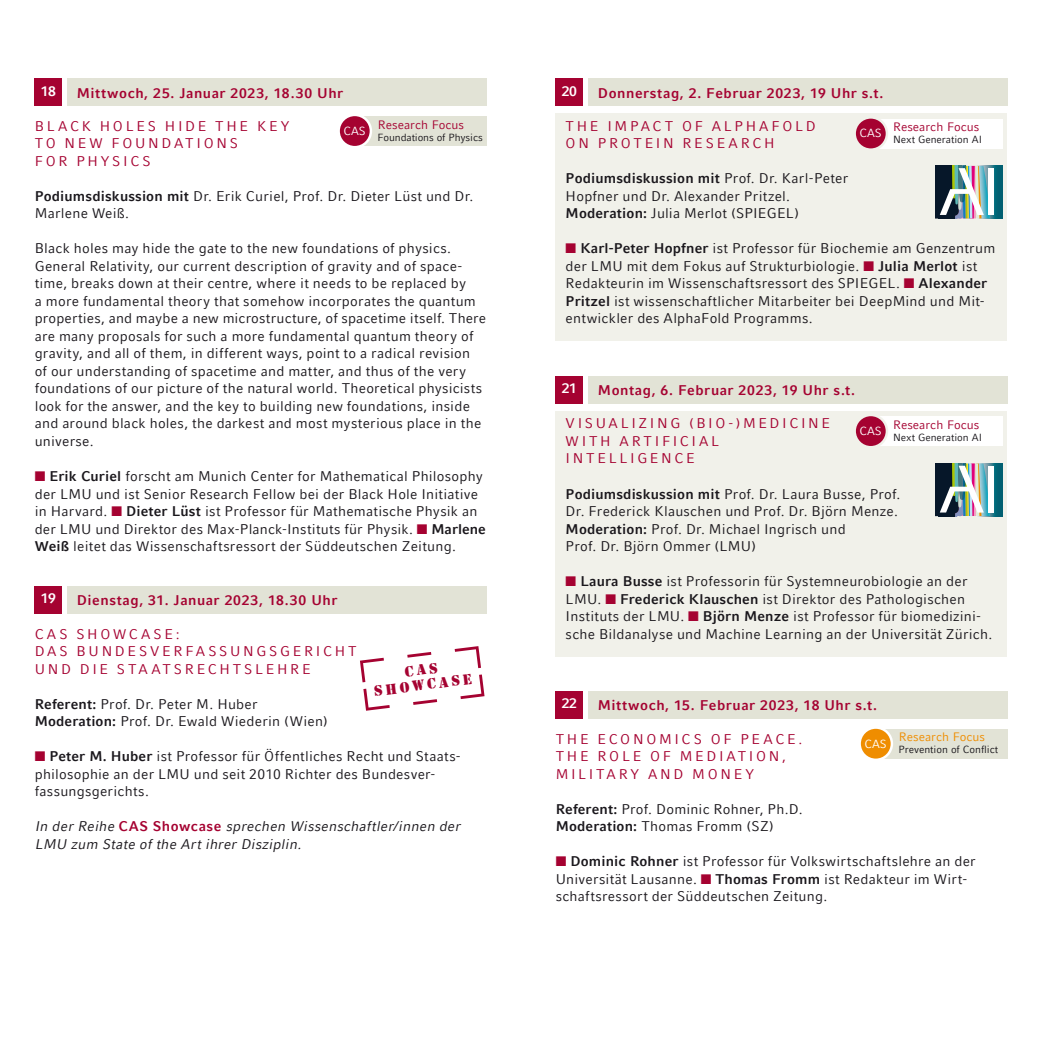
<style>
.page{position:relative;width:1042px;height:1042px;background:#fff}
.page>*{position:absolute;margin:0;border:0;box-sizing:border-box;transform-origin:0 0}
.t1{font:15.22px/15.2px "Stencil";color:#a50231;text-align:right}
.t2{font:14px/17.5px "LMU Compatil Fact";letter-spacing:.015em;color:#1a171c}
.t3{font:14px/17.5px "LMU Compatil Fact";letter-spacing:.19em;color:#a50231}
.t4{font:700 14px "LMU Compatil Fact";letter-spacing:.035em;color:#a50231}
.t5{font:14px/17.5px "LMU Compatil Fact Obl";letter-spacing:.02em;color:#1a171c}
.t6{font:700 14px "LMU Compatil Fact";letter-spacing:-.025em;color:#fff}
.t7{font:12.08px "LMU Compatil Fact";color:#a50231}
.t8{font:12.08px "LMU Compatil Fact";color:#ef8d00}
.t9{font:11.72px "LMU Compatil Fact";letter-spacing:.005em;color:#fff}
.t10{font:10.33px "LMU Compatil Fact";letter-spacing:-.005em;color:#1a171c}
.s1{font-weight:700}
.s2{color:#a50231}
.s3{font-family:"LMU Compatil Fact";font-weight:700;color:#a50231}
</style>
<div class="page">
<div style="left:556px;top:411px;width:451px;height:245px;background:#f1f1ea"></div>
<div style="left:556px;top:113px;width:451px;height:228px;background:#f1f1ea"></div>
<div style="left:871px;top:416px;width:131px;height:30px;background:#fff"></div>
<svg style="left:853px;top:414px;width:35px;height:34px"></svg>
<div style="left:856px;top:416px;width:29px;height:30px;background:#a50231;border-radius:50%"></div>
<div style="left:871px;top:119px;width:131px;height:29px;background:#fff"></div>
<svg style="left:853px;top:116px;width:35px;height:35px"></svg>
<div style="left:856px;top:119px;width:29px;height:29px;background:#a50231;border-radius:50%"></div>
<div style="left:588px;top:78px;width:419px;height:28px;background:#e2e3d6"></div>
<div style="left:556px;top:78px;width:27px;height:28px;background:#a50231"></div>
<div style="left:67px;top:586px;width:419px;height:27px;background:#e2e3d6"></div>
<div style="left:35px;top:586px;width:27px;height:27px;background:#a50231"></div>
<div style="left:588px;top:376px;width:419px;height:27px;background:#e2e3d6"></div>
<div style="left:556px;top:376px;width:27px;height:27px;background:#a50231"></div>
<div style="left:67px;top:78px;width:419px;height:28px;background:#e2e3d6"></div>
<div style="left:35px;top:78px;width:27px;height:28px;background:#a50231"></div>
<svg style="left:360px;top:658px;width:24px;height:24px"></svg>
<svg style="left:455px;top:646px;width:26px;height:22px"></svg>
<svg style="left:407px;top:652px;width:24px;height:5px"></svg>
<svg style="left:363px;top:689px;width:27px;height:22px"></svg>
<svg style="left:413px;top:699px;width:24px;height:6px"></svg>
<div style="left:355px;top:116px;width:131px;height:30px;background:#e2e3d6"></div>
<div style="left:337px;top:114px;width:35px;height:34px;background:#fff;border-radius:50%"></div>
<div style="left:340px;top:116px;width:30px;height:30px;background:#a50231;border-radius:50%"></div>
<div style="left:588px;top:691px;width:419px;height:27px;background:#e2e3d6"></div>
<div style="left:556px;top:691px;width:27px;height:27px;background:#a50231"></div>
<div style="left:876px;top:729px;width:131px;height:29px;background:#e2e3d6"></div>
<svg style="left:858px;top:726px;width:35px;height:35px"></svg>
<div style="left:861px;top:729px;width:29px;height:29px;background:#ef8d00;border-radius:50%"></div>
<img style="left:990px;top:166px;width:12px;height:52px">
<img style="left:984px;top:166px;width:6px;height:52px">
<div style="left:988px;top:168px;width:6px;height:47px;background:#fff"></div>
<svg style="left:935px;top:166px;width:49px;height:52px"></svg>
<img style="left:990px;top:463px;width:12px;height:53px">
<img style="left:984px;top:463px;width:6px;height:53px">
<div style="left:988px;top:466px;width:6px;height:46px;background:#fff"></div>
<svg style="left:935px;top:463px;width:49px;height:53px"></svg>
<svg style="left:460px;top:674px;width:24px;height:25px"></svg>
<p class="t6" style="left:41px;top:83px;width:17px">18</p>
<p class="t4" style="left:77px;top:85px;width:268px">Mittwoch, 25. Januar 2023, 18.30 Uhr</p>
<p class="t6" style="left:562px;top:83px;width:17px">20</p>
<p class="t4" style="left:598px;top:85px;width:287px">Donnerstag, 2. Februar 2023, 19 Uhr s.t.</p>
<p class="t7" style="left:378px;top:117px;width:88px">Research Focus</p>
<p class="t3" style="left:35px;top:117px;width:256px">BLACK HOLES HIDE THE KEY</p>
<p class="t7" style="left:893px;top:120px;width:88px">Research Focus</p>
<p class="t3" style="left:35px;top:135px;width:205px">TO NEW FOUNDATIONS<br>FOR PHYSICS</p>
<p class="t2" style="left:35px;top:187px;width:440px"><span class="s1">Podiumsdiskussion mit</span> Dr. Erik Curiel, Prof. Dr. Dieter Lüst und Dr.<br>Marlene Weiß.</p>
<p class="t2" style="left:35px;top:240px;width:453px">Black holes may hide the gate to the new foundations of physics.<br>General Relativity, our current description of gravity and of space&shy;time, breaks down at their centre, where it needs to be replaced by<br>a more fundamental theory that somehow incorporates the quantum properties, and maybe a new microstructure, of spacetime itself. There are many proposals for such a more fundamental quantum theory of gravity, and all of them, in different ways, point to a radical revision<br>of our understanding of spacetime and matter, and thus of the very foundations of our picture of the natural world. Theoretical physicists look for the answer, and the key to building new foundations, inside and around black holes, the darkest and most mysterious place in the universe.</p>
<p class="t2" style="left:35px;top:467px;width:452px"><span class="s2">■</span> <span class="s1">Erik Curiel</span> forscht am Munich Center for Mathematical Philosophy der LMU und ist Senior Research Fellow bei der Black Hole Initiative in Harvard. <span class="s2">■</span> <span class="s1">Dieter Lüst</span> ist Professor für Mathematische Physik an der LMU und Direktor des Max-Planck-Instituts für Physik. <span class="s2">■</span> <span class="s1">Marlene Weiß</span> leitet das Wissenschaftsressort der Süddeutschen Zeitung.</p>
<p class="t3" style="left:566px;top:117px;width:252px">THE IMPACT OF ALPHAFOLD<br>ON PROTEIN RESEARCH</p>
<p class="t2" style="left:566px;top:170px;width:284px"><span class="s1">Podiumsdiskussion mit</span> Prof. Dr. Karl-Peter<br>Hopfner und Dr. Alexander Pritzel.<br><span class="s1">Moderation:</span> Julia Merlot (SPIEGEL)</p>
<p class="t2" style="left:566px;top:240px;width:431px"><span class="s2">■</span> <span class="s1">Karl-Peter Hopfner</span> ist Professor für Biochemie am Genzentrum der LMU mit dem Fokus auf Strukturbiologie. <span class="s2">■</span> <span class="s1">Julia Merlot</span> ist Redakteurin im Wissenschaftsressort des SPIEGEL. <span class="s2">■</span> <span class="s1">Alexander Pritzel</span> ist wissenschaftlicher Mitarbeiter bei DeepMind und Mit&shy;entwickler des AlphaFold Programms.</p>
<p class="t9" style="left:343px;top:124px;width:24px">CAS</p>
<p class="t9" style="left:859px;top:126px;width:24px">CAS</p>
<p class="t10" style="left:377px;top:131px;width:107px">Foundations of Physics</p>
<p class="t10" style="left:893px;top:134px;width:90px">Next Generation AI</p>
<p class="t6" style="left:562px;top:380px;width:17px">21</p>
<p class="t4" style="left:598px;top:382px;width:259px">Montag, 6. Februar 2023, 19 Uhr s.t.</p>
<p class="t3" style="left:566px;top:415px;width:266px">VISUALIZING (BIO-)MEDICINE<br>WITH ARTIFICIAL<br>INTELLIGENCE</p>
<p class="t2" style="left:566px;top:485px;width:336px"><span class="s1">Podiumsdiskussion mit</span> Prof. Dr. Laura Busse, Prof.<br>Dr. Frederick Klauschen und Prof. Dr. Björn Menze.<br><span class="s1">Moderation:</span> Prof. Dr. Michael Ingrisch und<br>Prof. Dr. Björn Ommer (LMU)</p>
<p class="t2" style="left:566px;top:572px;width:428px"><span class="s2">■</span> <span class="s1">Laura Busse</span> ist Professorin für Systemneurobiologie an der LMU. <span class="s2">■</span> <span class="s1">Frederick Klauschen</span> ist Direktor des Pathologischen Instituts der LMU. <span class="s2">■</span> <span class="s1">Björn Menze</span> ist Professor für biomedizini&shy;sche Bildanalyse und Machine Learning an der Universität Zürich.</p>
<p class="t7" style="left:893px;top:417px;width:88px">Research Focus</p>
<p class="t9" style="left:859px;top:424px;width:24px">CAS</p>
<p class="t10" style="left:893px;top:431px;width:90px">Next Generation AI</p>
<p class="t6" style="left:41px;top:590px;width:17px">19</p>
<p class="t4" style="left:77px;top:592px;width:262px">Dienstag, 31. Januar 2023, 18.30 Uhr</p>
<p class="t3" style="left:35px;top:625px;width:323px">CAS SHOWCASE:<br>DAS BUNDESVERFASSUNGSGERICHT<br>UND DIE STAATSRECHTSLEHRE</p>
<p class="t2" style="left:35px;top:695px;width:295px"><span class="s1">Referent:</span> Prof. Dr. Peter M. Huber<br><span class="s1">Moderation:</span> Prof. Dr. Ewald Wiederin (Wien)</p>
<p class="t2" style="left:35px;top:747px;width:426px"><span class="s2">■</span> <span class="s1">Peter M. Huber</span> ist Professor für Öffentliches Recht und Staats&shy;philosophie an der LMU und seit 2010 Richter des Bundesver&shy;fassungsgerichts.</p>
<p class="t5" style="left:35px;top:817px;width:427px">In der Reihe <span class="s3">CAS Showcase</span> sprechen Wissenschaftler/innen der<br>LMU zum State of the Art ihrer Disziplin.</p>
<p class="t1" style="left:371px;top:668px;width:70px;rotate:-7deg">CAS<br>Showcas</p>
<p class="t6" style="left:562px;top:695px;width:17px">22</p>
<p class="t4" style="left:598px;top:697px;width:280px">Mittwoch, 15. Februar 2023, 18 Uhr s.t.</p>
<p class="t9" style="left:864px;top:737px;width:24px">CAS</p>
<p class="t8" style="left:899px;top:730px;width:88px">Research Focus</p>
<p class="t3" style="left:556px;top:730px;width:248px">THE ECONOMICS OF PEACE.<br>THE ROLE OF MEDIATION,<br>MILITARY AND MONEY</p>
<p class="t2" style="left:556px;top:800px;width:248px"><span class="s1">Referent:</span> Prof. Dominic Rohner, Ph.D.<br><span class="s1">Moderation:</span> Thomas Fromm (SZ)</p>
<p class="t2" style="left:556px;top:852px;width:421px"><span class="s2">■</span> <span class="s1">Dominic Rohner</span> ist Professor für Volkswirtschaftslehre an der<br>Universität Lausanne. <span class="s2">■</span> <span class="s1">Thomas Fromm</span> ist Redakteur im Wirt&shy;schaftsressort der Süddeutschen Zeitung.</p>
<p class="t10" style="left:898px;top:744px;width:101px">Prevention of Conflict</p>
</div>
